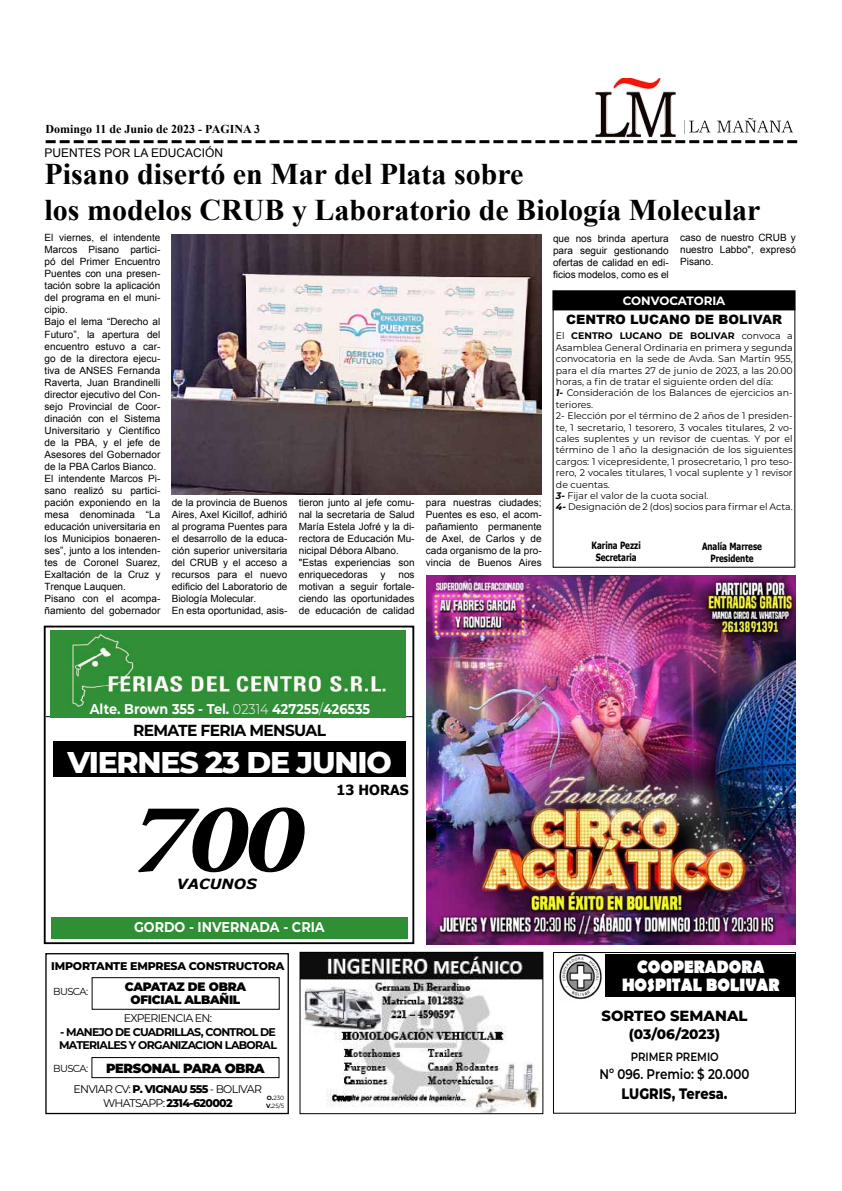
<style>
.page{position:relative;width:842px;height:1191px;background:#fff}
.page>*{position:absolute;margin:0;border:0;box-sizing:border-box;transform-origin:0 0}
.t1{font:italic 700 100.1px "Minion Pro";color:#000;scale:1.24 1}
.t2{font:700 30px/36px "Times New Roman";color:#000}
.t3{font:800 30px "Montserrat";letter-spacing:-.04em;color:#fff}
.t4{font:700 18px/18px "Berlin Sans FB";color:#fff;text-align:center;scale:.91 1}
.t5{font:700 16px "Montserrat";letter-spacing:-.04em;color:#000;scale:.96 1}
.t6{font:800 15.1px "Montserrat";color:#000;scale:.85 1}
.t7{font:800 14.7px "Montserrat";color:#000}
.t8{font:700 14.2px "Montserrat";color:#fff;scale:.9 1}
.t9{font:600 14px "Montserrat";color:#000;scale:.85 1}
.t10{font:italic 700 14px "Verdana";color:#000;scale:1.04 1}
.t11{font:700 14px "Tahoma";color:#000}
.t12{font:800 13.7px "Montserrat";color:#000}
.t13{font:900 13.2px "Montserrat";letter-spacing:-.03em;color:#000}
.t14{font:900 12.9px "Arial";color:#000}
.t15{font:900 12.2px/13.2px "Montserrat";letter-spacing:-.02em;color:#000;text-align:center}
.t16{font:700 12px "Times New Roman";color:#000}
.t17{font:12px "Arial";color:#000}
.t18{font:600 12px "Montserrat";color:#000;scale:.85 1}
.t19{font:700 12px "Montserrat";letter-spacing:-.005em;color:#fff}
.t20{font:11.2px/13.4px "Montserrat";letter-spacing:-.06em;color:#000;text-align:center}
.t21{font:700 11.2px/13.4px "Montserrat";letter-spacing:-.06em;color:#000}
.t22{font:800 11.2px "Montserrat";letter-spacing:-.02em;color:#000}
.t23{font:10.2px "Montserrat";letter-spacing:-.06em;color:#000}
.t24{font:10px/12px "Arial";color:#000;text-align:justify}
.t25{font:700 10px/12px "Tahoma";color:#000;text-align:center;scale:.8 1}
.t26{font:9.5px/11.4px "Montserrat";color:#000}
.t27{font:6.1px/7.3px "Montserrat";color:#000}
.s1{font-weight:700}
.s2{font-weight:700;font-style:italic}
.s3{font-weight:300}
.s4{font-weight:800}
</style>
<div class="page">
<svg style="left:46px;top:140px;width:751px;height:3px"></svg>
<img style="left:595px;top:78px;width:199px;height:60px">
<img style="left:301px;top:953px;width:240px;height:159px">
<div style="left:299px;top:951px;width:244px;height:163px;border:1px solid #000"></div>
<img style="left:559px;top:954px;width:43px;height:46px">
<div style="left:553px;top:952px;width:243px;height:161px;border:1px solid #000"></div>
<div style="left:605px;top:954px;width:190px;height:43px;background:#000"></div>
<div style="left:92px;top:977px;width:188px;height:32px;border:1px solid #000"></div>
<div style="left:45px;top:953px;width:244px;height:161px;border:1px solid #000"></div>
<div style="left:91px;top:1057px;width:188px;height:21px;border:1px solid #000"></div>
<div style="left:553px;top:291px;width:242px;height:19px;background:#000"></div>
<div style="left:553px;top:290px;width:242px;height:20px;border:1px solid #000"></div>
<img style="left:427px;top:575px;width:368px;height:369px">
<div style="left:53px;top:741px;width:352px;height:35px;background:#000"></div>
<hr style="left:46px;top:716px;width:367px;height:1px;background:#000">
<div style="left:44px;top:625px;width:370px;height:319px;border:2px solid #000"></div>
<img style="left:50px;top:630px;width:356px;height:88px">
<div style="left:52px;top:917px;width:355px;height:21px;background:#2e8f35"></div>
<img style="left:172px;top:234px;width:370px;height:260px">
<p class="t16" style="left:46px;top:121px;width:216px">Domingo 11 de Junio de 2023 - PAGINA 3</p>
<p class="t17" style="left:45px;top:145px;width:180px">PUENTES POR LA EDUCACIÓN</p>
<h2 class="t2" style="left:45px;top:155px;width:717px">Pisano disertó en Mar del Plata sobre<br>los modelos CRUB y Laboratorio de Biología Molecular</h2>
<p class="t24" style="left:45px;top:232px;width:117px;text-align:left">El viernes, el intendente<br>Marcos Pisano partici&shy;pó del Primer Encuentro<br>Puentes con una presen&shy;tación sobre la aplicación del programa en el muni&shy;cipio.<br>Bajo el lema “Derecho al<br>Futuro”, la apertura del encuentro estuvo a car&shy;go de la directora ejecu&shy;tiva de ANSES Fernanda<br>Raverta, Juan Brandinelli director ejecutivo del Con&shy;sejo Provincial de Coor&shy;dinación con el Sistema<br>Universitario y Científico de la PBA, y el jefe de<br>Asesores del Gobernador de la PBA Carlos Bianco.<br>El intendente Marcos Pi&shy;sano realizó su partici&shy;pación exponiendo en la mesa denominada “La educación universitaria en los Municipios bonaeren&shy;ses”, junto a los intenden&shy;tes de Coronel Suarez,<br>Exaltación de la Cruz y<br>Trenque Lauquen.<br>Pisano con el acompa&shy;ñamiento del gobernador</p>
<p class="t24" style="left:172px;top:496px;width:117px;text-align:left">de la provincia de Buenos<br>Aires, Axel Kicillof, adhirió al programa Puentes para el desarrollo de la educa&shy;ción superior universitaria del CRUB y el acceso a recursos para el nuevo edificio del Laboratorio de<br>Biología Molecular.<br>En esta oportunidad, asis-</p>
<p class="t24" style="left:299px;top:496px;width:117px;text-align:left">tieron junto al jefe comu&shy;nal la secretaria de Salud<br>María Estela Jofré y la di&shy;rectora de Educación Mu&shy;nicipal Débora Albano. "Estas experiencias son enriquecedoras</p>
<p class="t24" style="left:299px;top:568px;width:117px;text-indent:100px">nos motivan a seguir fortale&shy;ciendo las oportunidades de educación de calidad</p>
<p class="t24" style="left:381px;top:568px;width:6px">y</p>
<p class="t24" style="left:426px;top:496px;width:117px">para nuestras ciudades; Puentes es eso, el acom&shy;pañamiento permanente de Axel, de Carlos y de cada organismo de la pro&shy;vincia de Buenos Aires</p>
<p class="t24" style="left:553px;top:232px;width:117px">que nos brinda apertura para seguir gestionando ofertas de calidad en edi&shy;ficios modelos, como es el</p>
<p class="t24" style="left:680px;top:232px;width:117px">caso de nuestro CRUB y nuestro Labbo", expresó Pisano.</p>
<p class="t19" style="left:623px;top:292px;width:104px">CONVOCATORIA</p>
<p class="t26" style="left:556px;top:330px;width:238px">El <span class="s1">CENTRO LUCANO DE BOLIVAR</span> convoca a Asamblea General Ordinaria en primera y segunda convocatoria en la sede de Avda. San Martín 955, para el día martes 27 de junio de 2023, a las 20.00 horas, a fin de tratar el siguiente orden del día:<br><span class="s2">1-</span> Consideración de los Balances de ejercicios an&shy;teriores.<br>2- Elección por el término de 2 años de 1 presiden&shy;te, 1 secretario, 1 tesorero, 3 vocales titulares, 2 vo&shy;cales suplentes y un revisor de cuentas. Y por el término de 1 año la designación de los siguientes cargos: 1 vicepresidente, 1 prosecretario, 1 pro teso&shy;rero, 2 vocales titulares, 1 vocal suplente y 1 revisor de cuentas.<br><span class="s2">3-</span> Fijar el valor de la cuota social.<br><span class="s2">4-</span> Designación de 2 (dos) socios para firmar el Acta.</p>
<p class="t14" style="left:566px;top:310px;width:217px">CENTRO LUCANO DE BOLIVAR</p>
<p class="t25" style="left:591px;top:539px;width:63px">Karina Pezzi<br>Secretaria</p>
<p class="t25" style="left:702px;top:539px;width:76px">Analía Marrese<br>Presidente</p>
<h3 class="t8" style="left:90px;top:698px;width:313px">Alte. Brown 355 - Tel. <span class="s3">02314</span> 427255<span class="s3">/</span>426535</h3>
<h3 class="t5" style="left:133px;top:719px;width:202px">REMATE FERIA MENSUAL</h3>
<h2 class="t3" style="left:67px;top:740px;width:326px">VIERNES 23 DE JUNIO</h2>
<h3 class="t11" style="left:337px;top:780px;width:44px">13 horas</h3>
<h1 class="t1" style="left:130px;top:767px;width:142px">700</h1>
<h3 class="t10" style="left:177px;top:874px;width:78px">VACUNOS</h3>
<h3 class="t8" style="left:134px;top:917px;width:213px">GORDO - INVERNADA - CRIA</h3>
<p class="t22" style="left:51px;top:958px;width:235px">IMPORTANTE EMPRESA CONSTRUCTORA</p>
<p class="t23" style="left:53px;top:984px;width:37px">BUSCA:</p>
<p class="t15" style="left:125px;top:979px;width:123px">CAPATAZ DE OBRA<br>OFICIAL ALBAÑIL</p>
<p class="t20" style="left:124px;top:1011px;width:90px">EXPERIENCIA EN:</p>
<p class="t21" style="left:59px;top:1024px;width:219px">- MANEJO DE CUADRILLAS, CONTROL DE<br>MATERIALES Y ORGANIZACION LABORAL</p>
<p class="t20" style="left:74px;top:1082px;width:190px">ENVIAR CV: <span class="s4">P. VIGNAU 555</span> - BOLIVAR<br>WHATSAPP: <span class="s4">2314-620002</span></p>
<p class="t27" style="left:266px;top:1094px;width:20px"><span class="s1">O.</span>230<br><span class="s1">V.</span>25/5</p>
<p class="t23" style="left:53px;top:1061px;width:37px">BUSCA:</p>
<h3 class="t13" style="left:106px;top:1058px;width:160px">PERSONAL PARA OBRA</h3>
<h3 class="t4" style="left:622px;top:958px;width:175px">COOPERADORA<br>HOSPITAL BOLIVAR</h3>
<h3 class="t7" style="left:601px;top:1004px;width:148px">SORTEO SEMANAL</h3>
<h3 class="t12" style="left:629px;top:1024px;width:93px">(03/06/2023)</h3>
<h3 class="t9" style="left:599px;top:1064px;width:178px">Nº 096. Premio: $ 20.000</h3>
<h3 class="t6" style="left:621px;top:1082px;width:126px">LUGRIS, Teresa.</h3>
<p class="t18" style="left:631px;top:1048px;width:105px">PRIMER PREMIO</p>
</div>
